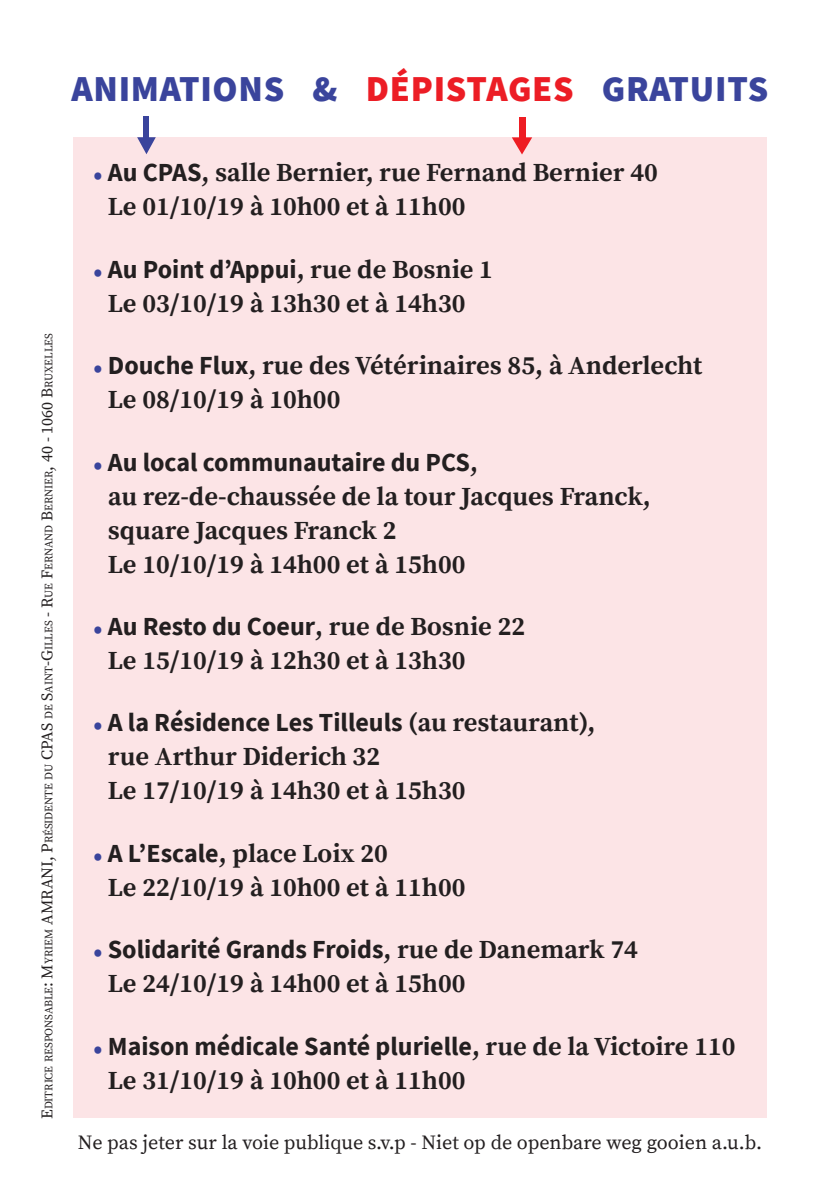
<style>
.page{position:relative;width:840px;height:1191px;background:#fff}
.page>*{position:absolute;margin:0;border:0;box-sizing:border-box;transform-origin:0 0}
.t1{font:900 36.4px "Source Sans Pro";letter-spacing:.02em;color:#3a449c}
.t2{font:700 26px/34px "Source Serif Pro";color:#231f20}
.t3{font:700 26px "Source Sans Pro";color:#231f20}
.t4{font:20px "Source Serif Pro";color:#231f20}
.t5{font:11.2px "Source Serif Pro";letter-spacing:-.01em;color:#231f20}
.s1{color:#ec1d25}
.s2{font-size:16px}
.s3{font-family:"Source Sans Pro";color:#3a449c}
.s4{font-family:"Source Sans Pro"}
.s5{color:#3a449c}
.s6{font-family:"Source Serif Pro"}
</style>
<div class="page">
<div style="left:73px;top:137px;width:693px;height:981px;background:#fce4e6"></div>
<svg style="left:512px;top:137px;width:20px;height:17px"></svg>
<div style="left:518px;top:117px;width:7px;height:21px;background:#ee1d23"></div>
<svg style="left:137px;top:137px;width:19px;height:17px"></svg>
<div style="left:143px;top:117px;width:6px;height:21px;background:#3a449c"></div>
<h1 class="t1" style="left:71px;top:64px;width:698px">ANIMATIONS &amp; <span class="s1">DÉPISTAGES</span> GRATUITS</h1>
<p class="t5" style="left:42px;top:1119px;width:787px;rotate:-90deg"><span class="s2">E</span>ditrice responsable<span class="s2">: M</span>yriem <span class="s2">AMRANI, P</span>résidente du <span class="s2">CPAS</span> de <span class="s2">S</span>aint<span class="s2">-G</span>illes <span class="s2">- R</span>ue <span class="s2">F</span>ernand <span class="s2">B</span>ernier<span class="s2">, 40 - 1060 B</span>ruxelles</p>
<p class="t2" style="left:108px;top:157px;width:551px;text-indent:-14px"><span class="s3">•</span> <span class="s4">Au CPAS</span>, salle Bernier, rue Fernand Bernier 40<br>Le 01/10/19 à 10h00 et à 11h00</p>
<p class="t3" style="left:94px;top:251px;width:400px"><span class="s5">•</span> Au Point d’Appui<span class="s6">, rue de Bosnie 1</span></p>
<p class="t2" style="left:108px;top:287px;width:359px">Le 03/10/19 à 13h30 et à 14h30</p>
<p class="t2" style="left:108px;top:349px;width:595px;text-indent:-14px"><span class="s3">•</span> <span class="s4">Douche Flux</span>, rue des Vétérinaires 85, à Anderlecht<br>Le 08/10/19 à 10h00</p>
<p class="t3" style="left:94px;top:444px;width:385px"><span class="s5">•</span> Au local communautaire du PCS<span class="s6">,</span></p>
<p class="t2" style="left:108px;top:480px;width:544px">au rez-de-chaussée de la tour Jacques Franck, square Jacques Franck 2<br>Le 10/10/19 à 14h00 et à 15h00</p>
<p class="t3" style="left:94px;top:609px;width:433px"><span class="s5">•</span> Au Resto du Coeur<span class="s6">, rue de Bosnie 22</span></p>
<p class="t2" style="left:108px;top:644px;width:359px">Le 15/10/19 à 12h30 et à 13h30</p>
<p class="t3" style="left:94px;top:705px;width:503px"><span class="s5">•</span> A la Résidence Les Tilleuls <span class="s6">(au restaurant),</span></p>
<p class="t2" style="left:108px;top:741px;width:359px">rue Arthur Diderich 32<br>Le 17/10/19 à 14h30 et à 15h30</p>
<p class="t2" style="left:108px;top:837px;width:359px;text-indent:-14px"><span class="s3">•</span> <span class="s4">A L’Escale</span>, place Loix 20<br>Le 22/10/19 à 10h00 et à 11h00</p>
<p class="t3" style="left:94px;top:932px;width:545px"><span class="s5">•</span> Solidarité Grands Froids<span class="s6">, rue de Danemark 74</span></p>
<p class="t2" style="left:108px;top:967px;width:359px">Le 24/10/19 à 14h00 et à 15h00</p>
<p class="t3" style="left:94px;top:1028px;width:643px"><span class="s5">•</span> Maison médicale Santé plurielle<span class="s6">, rue de la Victoire 110</span></p>
<p class="t2" style="left:108px;top:1064px;width:359px">Le 31/10/19 à 10h00 et à 11h00</p>
<p class="t4" style="left:78px;top:1130px;width:685px">Ne pas jeter sur la voie publique s.v.p - Niet op de openbare weg gooien a.u.b.</p>
</div>
